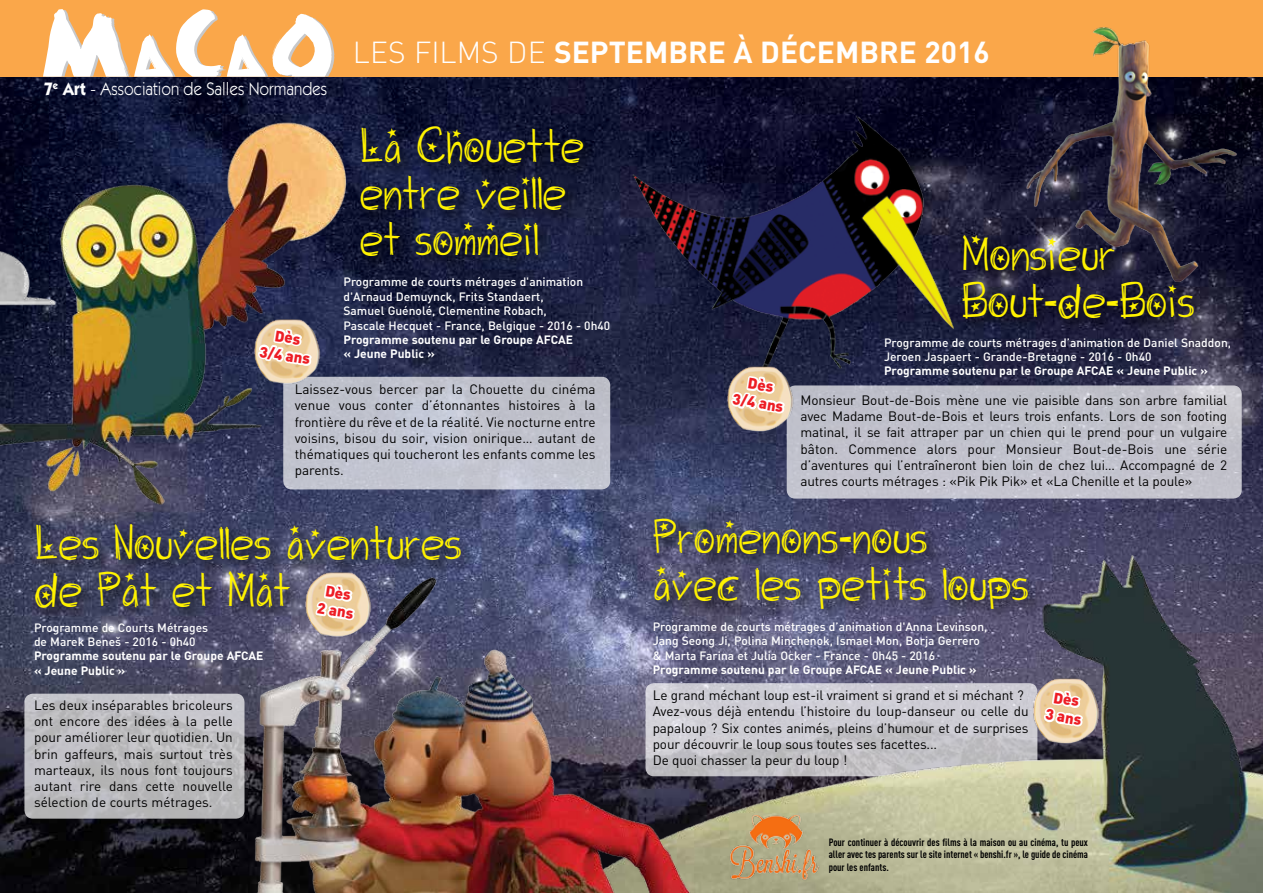
<style>
.page{position:relative;width:1263px;height:893px;background:#fff}
.page>*{position:absolute;margin:0;border:0;box-sizing:border-box;transform-origin:0 0}
.t1{font:45px/46.5px "Starry Night";color:#fff200;scale:.9 1}
.t2{font:700 30px "DIN";color:#fff}
.t3{font:18.15px "Itc Kabel";letter-spacing:.01em;color:#fff;scale:.9 1}
.t4{font:900 15px/18px "DIN";color:#ed1d24;text-align:center}
.t5{font:13.5px/16.2px "DIN";letter-spacing:-.01em;color:#000;text-align:justify}
.t6{font:500 12px/14.4px "DIN";color:#fff}
.t7{font:700 12px/14.4px "DIN";color:#fff}
.t8{font:700 10.5px/12.6px "DIN Cond";color:#000;text-align:justify}
.s1{font-weight:700}
.s2{font-weight:300}
</style>
<div class="page">
<img style="left:0;top:77px;width:1263px;height:816px">
<div style="left:283px;top:377px;width:327px;height:112px;background:#c1c3ce;border-radius:9px"></div>
<div style="left:787px;top:385px;width:455px;height:114px;background:#c2c2cc;border-radius:9px"></div>
<svg style="left:24px;top:694px;width:220px;height:125px;background:#bbbbbe"></svg>
<div style="left:0;top:0;width:1263px;height:77px;background:#faa74a"></div>
<div style="left:358px;top:124px;width:240px;height:147px;background:#000;opacity:.75"></div>
<div style="left:960px;top:233px;width:249px;height:100px;background:#000;opacity:.75"></div>
<div style="left:32px;top:522px;width:444px;height:100px;background:#000;opacity:.75"></div>
<img style="left:0;top:121px;width:371px;height:398px">
<img style="left:575px;top:538px;width:688px;height:355px">
<img style="left:233px;top:570px;width:479px;height:323px">
<img style="left:615px;top:97px;width:354px;height:315px">
<img style="left:1012px;top:27px;width:230px;height:264px">
<div style="left:651px;top:516px;width:391px;height:107px;background:#000;opacity:.75"></div>
<img style="left:726px;top:813px;width:97px;height:71px">
<img style="left:224px;top:302px;width:126px;height:103px">
<svg style="left:256px;top:326px;width:59px;height:43px"></svg>
<img style="left:697px;top:350px;width:126px;height:103px">
<svg style="left:729px;top:374px;width:59px;height:78px"></svg>
<img style="left:275px;top:556px;width:127px;height:103px">
<svg style="left:311px;top:582px;width:47px;height:77px"></svg>
<img style="left:1003px;top:662px;width:127px;height:103px">
<svg style="left:1042px;top:688px;width:44px;height:41px"></svg>
<svg style="left:43px;top:9px;width:292px;height:68px"></svg>
<h3 class="t3" style="left:44px;top:78px;width:316px"><span class="s1">7</span><sup>e</sup> <span class="s1">Art</span> - Association de Salles Normandes</h3>
<h2 class="t2" style="left:353px;top:33px;width:638px"><span class="s2">LES FILMS DE</span> SEPTEMBRE à DÉCEMBRE 2016</h2>
<h1 class="t1" style="left:359px;top:126px;width:251px">La Chouette entre veille et sommeil</h1>
<h1 class="t1" style="left:961px;top:234px;width:261px">Monsieur<br>Bout-de-Bois</h1>
<p class="t6" style="left:343px;top:274px;width:268px">Programme de courts métrages d'animation d'Arnaud Demuynck, Frits Standaert,<br>Samuel Guénolé, Clementine Robach,<br>Pascale Hecquet - France, Belgique - 2016 - 0h40</p>
<p class="t7" style="left:343px;top:332px;width:231px">Programme soutenu par le Groupe AFCAE « Jeune Public »</p>
<p class="t6" style="left:884px;top:335px;width:348px">Programme de courts métrages d’animation de Daniel Snaddon,<br>Jeroen Jaspaert - Grande-Bretagne - 2016 - 0h40</p>
<p class="t7" style="left:884px;top:363px;width:325px">Programme soutenu par le Groupe AFCAE « Jeune Public »</p>
<p class="t4" style="left:264px;top:324px;width:53px;rotate:9deg">Dès<br>3/4 ans</p>
<p class="t4" style="left:737px;top:371px;width:53px;rotate:9deg">Dès<br>3/4 ans</p>
<p class="t5" style="left:295px;top:381px;width:302px">Laissez-vous bercer par la Chouette du cinéma venue vous conter d’étonnantes histoires à la frontière du rêve et de la réalité. Vie nocturne entre voisins, bisou du soir, vision onirique… autant de thématiques qui toucheront les enfants comme les parents.</p>
<p class="t5" style="left:800px;top:392px;width:428px">Monsieur Bout-de-Bois mène une vie paisible dans son arbre familial avec Madame Bout-de-Bois et leurs trois enfants. Lors de son footing matinal, il se fait attraper par un chien qui le prend pour un vulgaire bâton. Commence alors pour Monsieur Bout-de-Bois une série d’aventures qui l’entraîneront bien loin de chez lui… Accompagné de 2 autres courts métrages : «Pik Pik Pik» et «La Chenille et la poule»</p>
<h1 class="t1" style="left:34px;top:523px;width:477px">Les Nouvelles aventures de Pat et Mat</h1>
<h1 class="t1" style="left:653px;top:516px;width:419px">Promenons-nous<br>avec les petits loups</h1>
<p class="t6" style="left:653px;top:619px;width:336px">Programme de courts métrages d’animation d'Anna Levinson,<br>Jang Seong Ji, Polina Minchenok, Ismael Mon, Borja Gerrero &amp; Marta Farina et Julia Ocker - France - 0h45 - 2016</p>
<p class="t7" style="left:653px;top:662px;width:325px">Programme soutenu par le Groupe AFCAE « Jeune Public »</p>
<p class="t5" style="left:653px;top:687px;width:377px;text-align:left">Le grand méchant loup est-il vraiment si grand et si méchant ?<br>Avez-vous déjà entendu l’histoire du loup-danseur ou celle du papaloup ? Six contes animés, pleins d’humour et de surprises pour découvrir le loup sous toutes ses facettes...<br>De quoi chasser la peur du loup !</p>
<p class="t4" style="left:322px;top:580px;width:38px;rotate:9deg">Dès<br>2 ans</p>
<p class="t6" style="left:34px;top:620px;width:176px">Programme de Courts Métrages de Marek Beneš - 2016 - 0h40</p>
<p class="t7" style="left:34px;top:648px;width:231px">Programme soutenu par le Groupe AFCAE « Jeune Public »</p>
<p class="t5" style="left:34px;top:697px;width:200px">Les deux inséparables bricoleurs ont encore des idées à la pelle pour améliorer leur quotidien. Un brin gaffeurs, mais surtout très marteaux, ils nous font toujours autant rire dans cette nouvelle sélection de courts métrages.</p>
<p class="t4" style="left:1050px;top:687px;width:38px;rotate:9deg">Dès<br>3 ans</p>
<p class="t8" style="left:829px;top:835px;width:261px">Pour continuer à découvrir des films à la maison ou au cinéma, tu peux aller avec tes parents sur le site internet « benshi.fr », le guide de cinéma pour les enfants.</p>
</div>
